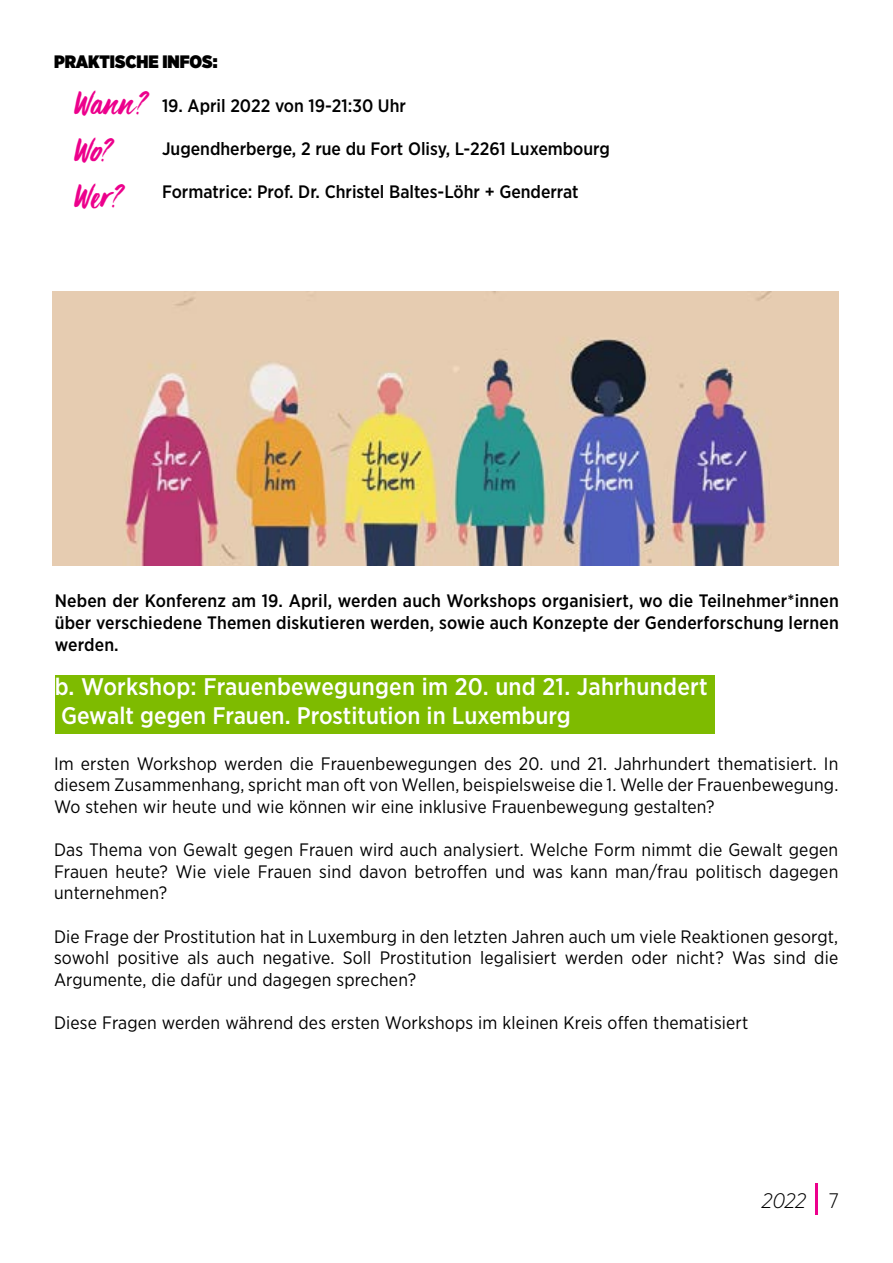
<style>
.page{position:relative;width:893px;height:1263px;background:#fff}
.page>*{position:absolute;margin:0;border:0;box-sizing:border-box;transform-origin:0 0}
.t1{font:37.5px/46.3px "Viva Beautiful Pro B";letter-spacing:.01em;color:#ec008c}
.t2{font:500 24px/28.8px "Gotham Narrow";color:#fff}
.t3{font:italic 300 21px "Gotham Narrow";color:#000}
.t4{font:18px/21.6px "Gotham Narrow";letter-spacing:.01em;color:#000;text-align:justify}
.t5{font:500 18px/21.6px "Gotham Narrow";color:#000;text-align:justify}
.t6{font:900 18px "Gotham Narrow";color:#000}
.s1{font-style:normal}
</style>
<div class="page">
<hr style="left:815px;top:1182px;width:3px;height:32px;background:#ec008c">
<img style="left:53px;top:292px;width:785px;height:273px">
<div style="left:55px;top:676px;width:659px;height:58px;background:#7ebb00"></div>
<p class="t6" style="left:54px;top:50px;width:165px">PRAKTISCHE INFOS:</p>
<p class="t5" style="left:162px;top:94px;width:246px">19. April 2022 von 19-21:30 Uhr</p>
<p class="t5" style="left:162px;top:137px;width:449px">Jugendherberge, 2 rue du Fort Olisy, L-2261 Luxembourg</p>
<p class="t5" style="left:162px;top:181px;width:418px">Formatrice: Prof. Dr. Christel Baltes-Löhr + Genderrat</p>
<h1 class="t1" style="left:75px;top:77px;width:71px">Wann?<br>Wo?<br>Wer?</h1>
<p class="t5" style="left:55px;top:590px;width:786px">Neben der Konferenz am 19. April, werden auch Workshops organisiert, wo die Teilnehmer*innen über verschiedene Themen diskutieren werden, sowie auch Konzepte der Genderforschung lernen werden.</p>
<h2 class="t2" style="left:55px;top:672px;width:654px">b. Workshop: Frauenbewegungen im 20. und 21. Jahrhundert<br>Gewalt gegen Frauen. Prostitution in Luxemburg</h2>
<p class="t4" style="left:54px;top:752px;width:786px">Im ersten Workshop werden die Frauenbewegungen des 20. und 21. Jahrhundert thematisiert. In diesem Zusammenhang, spricht man oft von Wellen, beispielsweise die 1. Welle der Frauenbewegung.<br>Wo stehen wir heute und wie können wir eine inklusive Frauenbewegung gestalten?</p>
<p class="t4" style="left:54px;top:839px;width:786px">Das Thema von Gewalt gegen Frauen wird auch analysiert. Welche Form nimmt die Gewalt gegen Frauen heute? Wie viele Frauen sind davon betroffen und was kann man/frau politisch dagegen unternehmen?</p>
<p class="t4" style="left:54px;top:925px;width:786px">Die Frage der Prostitution hat in Luxemburg in den letzten Jahren auch um viele Reaktionen gesorgt, sowohl positive als auch negative. Soll Prostitution legalisiert werden oder nicht? Was sind die Argumente, die dafür und dagegen sprechen?</p>
<p class="t4" style="left:54px;top:1011px;width:696px">Diese Fragen werden während des ersten Workshops im kleinen Kreis offen thematisiert</p>
<p class="t3" style="left:762px;top:1187px;width:79px">2022 <span class="s1">7</span></p>
</div>
